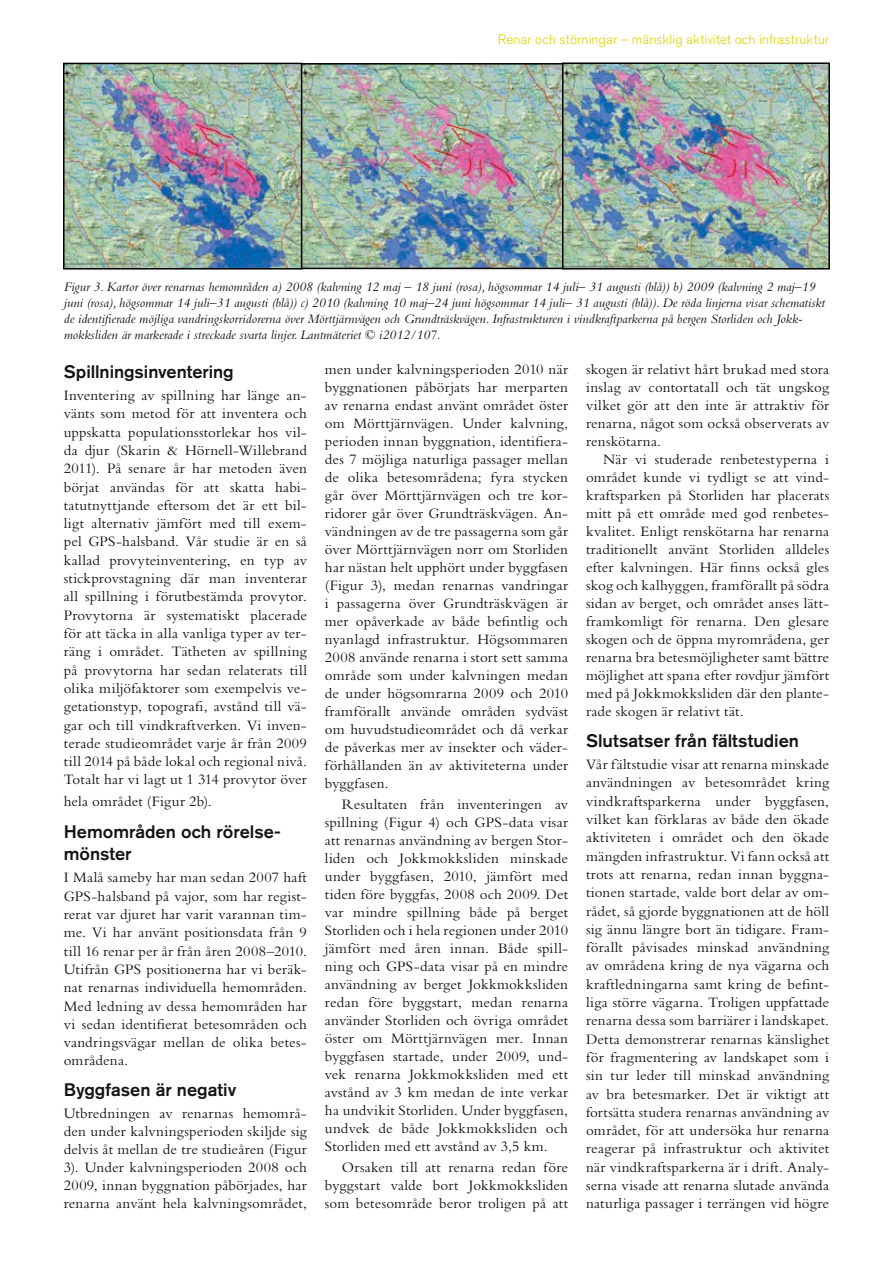
<style>
.page{position:relative;width:893px;height:1263px;background:#fff}
.page>*{position:absolute;margin:0;border:0;box-sizing:border-box;transform-origin:0 0}
.t1{font:500 18px/21.6px "Akzidenz Grotesk Std";color:#141412}
.t2{font:15px/18px "Bembo Std";letter-spacing:.01em;color:#141412;text-align:justify}
.t3{font:italic 13.5px/16.2px "Bembo Std";color:#141412}
.t4{font:300 13.5px "Akzidenz Grotesk Std";letter-spacing:.01em;color:#ddd200}
</style>
<div class="page">
<img style="left:66px;top:65px;width:761px;height:202px">
<div style="left:63px;top:63px;width:240px;height:207px;border:2px solid #000"></div>
<div style="left:301px;top:63px;width:262px;height:206px;border:2px solid #000"></div>
<div style="left:562px;top:62px;width:268px;height:208px;border:2px solid #000"></div>
<p class="t4" style="left:498px;top:32px;width:333px">Renar och störningar – mänsklig aktivitet och infrastruktur</p>
<p class="t3" style="left:64px;top:278px;width:763px">Figur 3. Kartor över renarnas hemområden a) 2008 (kalvning 12 maj – 18 juni (rosa), högsommar 14 juli– 31 augusti (blå)) b) 2009 (kalvning 2 maj–19 juni (rosa), högsommar 14 juli–31 augusti (blå)) c) 2010 (kalvning 10 maj–24 juni högsommar 14 juli– 31 augusti (blå)). De röda linjerna visar schematiskt de identifierade möjliga vandringskorridorerna över Mörttjärnvägen och Grundträskvägen. Infrastrukturen i vindkraftparkerna på bergen Storliden och Jokk&shy;mokksliden är markerade i streckade svarta linjer. Lantmäteriet © i2012/107.</p>
<p class="t2" style="left:586px;top:360px;width:245px">skogen är relativt hårt brukad med stora inslag av contortatall och tät ungskog vilket gör att den inte är attraktiv för renarna, något som också observerats av renskötarna.</p>
<p class="t2" style="left:586px;top:450px;width:245px;text-indent:17px">När vi studerade renbetestyperna i området kunde vi tydligt se att vind&shy;kraftsparken på Storliden har placerats mitt på ett område med god renbetes&shy;kvalitet. Enligt renskötarna har renarna traditionellt använt Storliden alldeles efter kalvningen. Här finns också gles skog och kalhyggen, framförallt på södra sidan av berget, och området anses lätt&shy;framkomligt för renarna. Den glesare skogen och de öppna myrområdena, ger renarna bra betesmöjligheter samt bättre möjlighet att spana efter rovdjur jämfört med på Jokkmokksliden där den plante&shy;rade skogen är relativt tät.</p>
<p class="t1" style="left:586px;top:729px;width:214px">Slutsatser från fältstudien</p>
<p class="t2" style="left:586px;top:755px;width:245px">Vår fältstudie visar att renarna minskade användningen av betesområdet kring vindkraftsparkerna under byggfasen, vilket kan förklaras av både den ökade aktiviteten i området och den ökade mängden infrastruktur. Vi fann också att trots att renarna, redan innan byggna&shy;tionen startade, valde bort delar av om&shy;rådet, så gjorde byggnationen att de höll sig ännu längre bort än tidigare. Fram&shy;förallt påvisades minskad användning av områdena kring de nya vägarna och kraftledningarna samt kring de befint&shy;liga större vägarna. Troligen uppfattade renarna dessa som barriärer i landskapet.<br>Detta demonstrerar renarnas känslighet för fragmentering av landskapet som i sin tur leder till minskad användning av bra betesmarker. Det är viktigt att fortsätta studera renarnas användning av området, för att undersöka hur renarna reagerar på infrastruktur och aktivitet när vindkraftsparkerna är i drift. Analy&shy;serna visade att renarna slutade använda naturliga passager i terrängen vid högre</p>
<p class="t2" style="left:325px;top:360px;width:245px">men under kalvningsperioden 2010 när byggnationen påbörjats har merparten av renarna endast använt området öster om Mörttjärnvägen. Under kalvning, perioden innan byggnation, identifiera&shy;des 7 möjliga naturliga passager mellan de olika betesområdena; fyra stycken går över Mörttjärnvägen och tre kor&shy;ridorer går över Grundträskvägen. An&shy;vändningen av de tre passagerna som går över Mörttjärnvägen norr om Storliden har nästan helt upphört under byggfasen (Figur 3), medan renarnas vandringar i passagerna över Grundträskvägen är mer opåverkade av både befintlig och nyanlagd infrastruktur. Högsommaren 2008 använde renarna i stort sett samma område som under kalvningen medan de under högsomrarna 2009 och 2010 framförallt använde områden sydväst om huvudstudieområdet och då verkar de påverkas mer av insekter och väder&shy;förhållanden än av aktiviteterna under byggfasen.</p>
<p class="t2" style="left:325px;top:795px;width:245px;text-indent:17px">Resultaten från inventeringen av spillning (Figur 4) och GPS-data visar att renarnas användning av bergen Stor&shy;liden och Jokkmokksliden minskade under byggfasen, 2010, jämfört med tiden före byggfas, 2008 och 2009. Det var mindre spillning både på berget Storliden och i hela regionen under 2010 jämfört med åren innan. Både spill&shy;ning och GPS-data visar på en mindre användning av berget Jokkmokksliden redan före byggstart, medan renarna använder Storliden och övriga området öster om Mörttjärnvägen mer. Innan byggfasen startade, under 2009, und&shy;vek renarna Jokkmokksliden med ett avstånd av 3 km medan de inte verkar ha undvikit Storliden. Under byggfasen, undvek de både Jokkmokksliden och Storliden med ett avstånd av 3,5 km.</p>
<p class="t2" style="left:325px;top:1158px;width:245px;text-indent:17px">Orsaken till att renarna redan före byggstart valde bort Jokkmokksliden som betesområde beror troligen på att</p>
<p class="t1" style="left:64px;top:360px;width:171px">Spillningsinventering</p>
<p class="t2" style="left:64px;top:386px;width:245px">Inventering av spillning har länge an&shy;vänts som metod för att inventera och uppskatta populationsstorlekar hos vil&shy;da djur (Skarin &amp; Hörnell-Willebrand 2011). På senare år har metoden även börjat användas för att skatta habi&shy;tatutnyttjande eftersom det är ett bil&shy;ligt alternativ jämfört med till exem&shy;pel GPS-halsband. Vår studie är en så kallad provyteinventering, en typ av stickprovstagning där man inventerar all spillning i förutbestämda provytor.<br>Provytorna är systematiskt placerade för att täcka in alla vanliga typer av ter&shy;räng i området. Tätheten av spillning på provytorna har sedan relaterats till olika miljöfaktorer som exempelvis ve&shy;getationstyp, topografi, avstånd till vä&shy;gar och till vindkraftverken. Vi inven&shy;terade studieområdet varje år från 2009 till 2014 på både lokal och regional nivå.<br>Totalt har vi lagt ut 1 314 provytor över</p>
<p class="t2" style="left:64px;top:792px;width:150px">hela området (Figur 2b).</p>
<p class="t1" style="left:64px;top:821px;width:219px">Hemområden och rörelse&shy;mönster</p>
<p class="t2" style="left:64px;top:868px;width:245px">I Malå sameby har man sedan 2007 haft GPS-halsband på vajor, som har regist&shy;rerat var djuret har varit varannan tim&shy;me. Vi har använt positionsdata från 9 till 16 renar per år från åren 2008–2010.<br>Utifrån GPS positionerna har vi beräk&shy;nat renarnas individuella hemområden.<br>Med ledning av dessa hemområden har vi sedan identifierat betesområden och vandringsvägar mellan de olika betes&shy;områdena.</p>
<p class="t1" style="left:64px;top:1078px;width:174px">Byggfasen är negativ</p>
<p class="t2" style="left:64px;top:1104px;width:245px">Utbredningen av renarnas hemområ&shy;den under kalvningsperioden skiljde sig delvis åt mellan de tre studieåren (Figur 3). Under kalvningsperioden 2008 och 2009, innan byggnation påbörjades, har renarna använt hela kalvningsområdet,</p>
</div>
